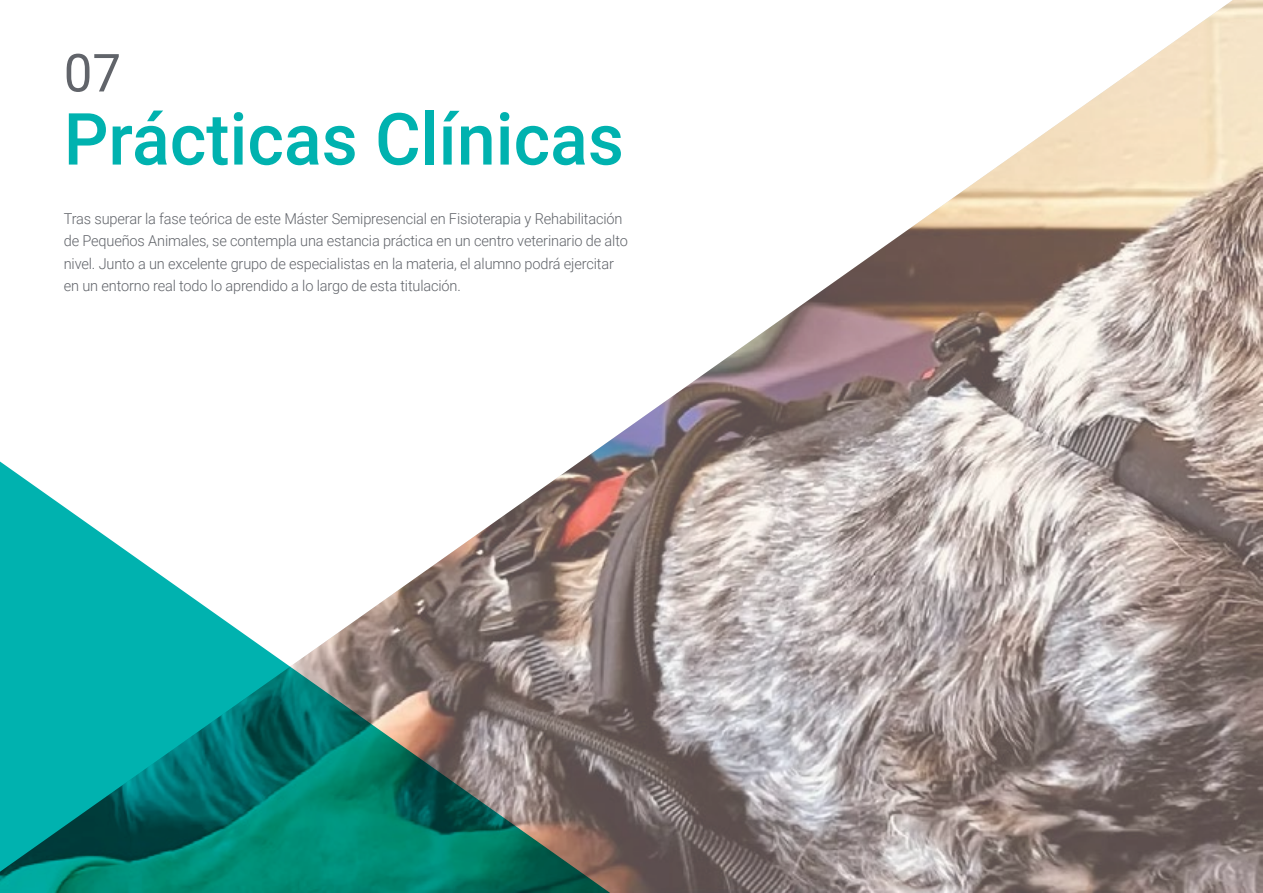
<style>
.page{position:relative;width:1263px;height:893px;background:#fff}
.page>*{position:absolute;margin:0;border:0;box-sizing:border-box;transform-origin:0 0}
.t1{font:500 72px "Roboto";color:#00b2af}
.t2{font:52.5px "Roboto";color:#61646a}
.t3{font:300 15px/22.5px "Roboto";letter-spacing:-.01em;color:#61646a}
</style>
<div class="page">
<img style="left:602px;top:0;width:661px;height:893px">
<svg style="left:0;top:446px;width:640px;height:447px"></svg>
<h2 class="t2" style="left:64px;top:36px;width:59px">07</h2>
<h1 class="t1" style="left:64px;top:89px;width:562px">Prácticas Clínicas</h1>
<p class="t3" style="left:64px;top:207px;width:566px">Tras superar la fase teórica de este Máster Semipresencial en Fisioterapia y Rehabilitación de Pequeños Animales, se contempla una estancia práctica en un centro veterinario de alto nivel. Junto a un excelente grupo de especialistas en la materia, el alumno podrá ejercitar en un entorno real todo lo aprendido a lo largo de esta titulación.</p>
</div>
